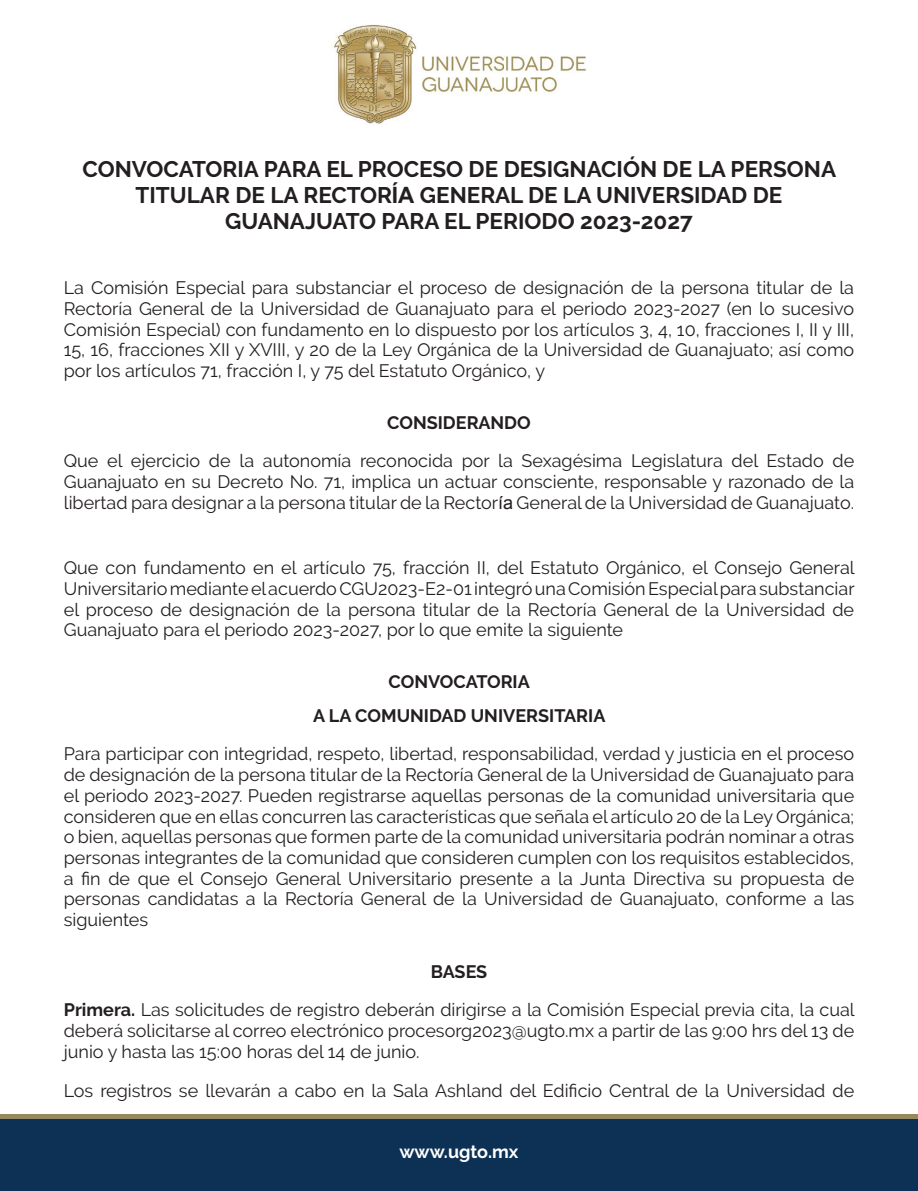
<style>
.page{position:relative;width:918px;height:1191px;background:#fff}
.page>*{position:absolute;margin:0;border:0;box-sizing:border-box;transform-origin:0 0}
.t1{font:700 22.5px/25.8px "Raleway";color:#231f20;text-align:center}
.t2{font:18px/20.7px "Raleway";color:#231f20;text-align:justify}
.t3{font:700 18px/33.6px "Raleway";color:#231f20;text-align:center}
.t4{font:700 18px "Raleway";color:#fff}
.s1{font-family:"Arial"}
.s2{font-weight:700}
</style>
<div class="page">
<img style="left:334px;top:24px;width:252px;height:100px">
<div style="left:0;top:1118px;width:918px;height:73px;background:#0d3154"></div>
<hr style="left:0;top:1114px;width:918px;height:4px;background:#948a5d">
<p class="t1" style="left:82px;top:156px;width:755px">CONVOCATORIA PARA EL PROCESO DE DESIGNACIÓN DE LA PERSONA<br>TITULAR DE LA RECTOR<span class="s1">ÍA</span> GENERAL DE LA UNIVERSIDAD DE<br>GUANAJUATO PARA EL PERIODO 2023-2027</p>
<p class="t2" style="left:64px;top:277px;width:792px">La Comisión Especial para substanciar el proceso de designación de la persona titular de la Rectoría General de la Universidad de Guanajuato para el periodo 2023-2027 (en lo sucesivo Comisión Especial) con fundamento en lo dispuesto por los artículos 3, 4, 10, fracciones I, II y III, 15, 16, fracciones XII y XVIII, y 20 de la Ley Orgánica de la Universidad de Guanajuato; así como por los artículos 71, fracción I, y 75 del Estatuto Orgánico, y</p>
<p class="t3" style="left:387px;top:406px;width:145px">CONSIDERANDO</p>
<p class="t2" style="left:64px;top:451px;width:792px">Que el ejercicio de la autonomía reconocida por la Sexagésima Legislatura del Estado de Guanajuato en su Decreto No. 71, implica un actuar consciente, responsable y razonado de la libertad para designar a la persona titular de la Rector<span class="s1">ía</span> General de la Universidad de Guanajuato.</p>
<p class="t2" style="left:64px;top:557px;width:792px">Que con fundamento en el artículo 75, fracción II, del Estatuto Orgánico, el Consejo General Universitario mediante el acuerdo CGU2023-E2-01 integró una Comisión Especial para substanciar el proceso de designación de la persona titular de la Rectoría General de la Universidad de Guanajuato para el periodo 2023-2027, por lo que emite la siguiente</p>
<p class="t3" style="left:313px;top:665px;width:294px">CONVOCATORIA<br>A LA COMUNIDAD UNIVERSITARIA</p>
<p class="t2" style="left:64px;top:743px;width:792px">Para participar con integridad, respeto, libertad, responsabilidad, verdad y justicia en el proceso de designación de la persona titular de la Rectoría General de la Universidad de Guanajuato para el periodo 2023-2027. Pueden registrarse aquellas personas de la comunidad universitaria que consideren que en ellas concurren las características que señala el artículo 20 de la Ley Orgánica; o bien, aquellas personas que formen parte de la comunidad universitaria podrán nominar a otras personas integrantes de la comunidad que consideren cumplen con los requisitos establecidos, a fin de que el Consejo General Universitario presente a la Junta Directiva su propuesta de personas candidatas a la Rectoría General de la Universidad de Guanajuato, conforme a las siguientes</p>
<p class="t2" style="left:64px;top:952px;width:793px;line-height:38.7px;text-align:center"><span class="s2">BASES<br>Primera.</span> Las solicitudes de registro deberán dirigirse a la Comisión Especial previa cita, la cual</p>
<p class="t2" style="left:64px;top:1020px;width:792px">deberá solicitarse al correo electrónico procesorg2023@ugto.mx a partir de las 9:00 hrs del 13 de junio y hasta las 15:00 horas del 14 de junio.</p>
<p class="t2" style="left:64px;top:1079px;width:792px">Los registros se llevarán a cabo en la Sala Ashland del Edificio Central de la Universidad de</p>
<p class="t4" style="left:400px;top:1141px;width:120px">www.ugto.mx</p>
</div>
